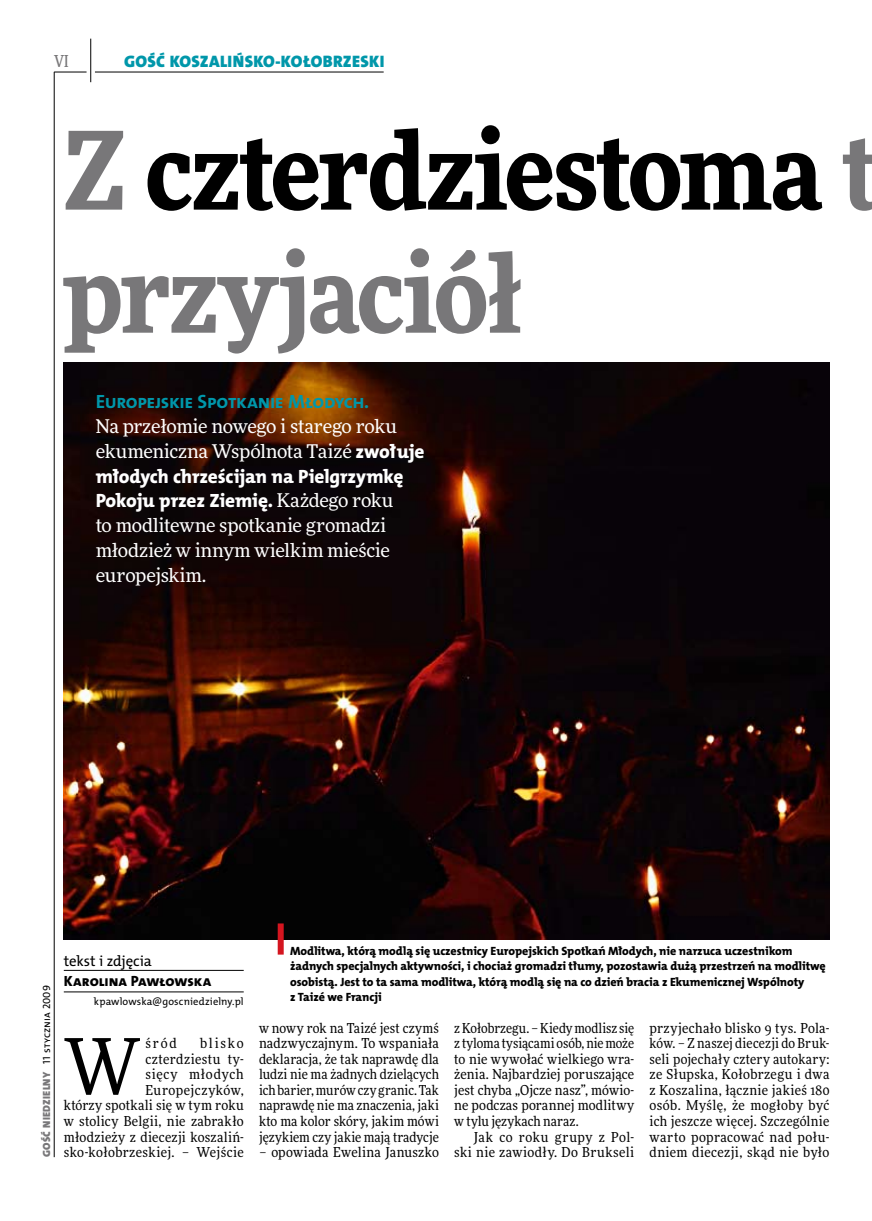
<style>
.page{position:relative;width:872px;height:1221px;background:#fff}
.page>*{position:absolute;margin:0;border:0;box-sizing:border-box;transform-origin:0 0}
.t1{font:900 108px/123px "Freeday Narrow";letter-spacing:-.02em;color:#000}
.t2{font:78.15px "Freeday Narrow News";color:#000}
.t3{font:19.35px/24.9px "The Mix HP8 Ex Bld";color:#fff}
.t4{font:19.35px "The Mix HP7 Bld";letter-spacing:-.02em;color:#0097aa}
.t5{font:18.9px/24.9px "Freeday News";letter-spacing:-.015em;color:#fff}
.t6{font:16.65px "The Mix HP9 Blk";letter-spacing:.02em;color:#0097aa}
.t7{font:500 16.5px "Freeday Narrow";color:#787779;scale:.9 1}
.t8{font:14.85px "The Mix HP8 Ex Bld";letter-spacing:-.005em;color:#000}
.t9{font:14.85px "The Mix HP5 Plain";color:#000}
.t10{font:13.8px/15.6px "Freeday Narrow News";letter-spacing:.02em;color:#000;text-align:justify}
.t11{font:12px/15.6px "The Mix HP8 Ex Bld";letter-spacing:.005em;color:#000}
.t12{font:10.5px "The Mix HP9 Blk";letter-spacing:.025em;color:#787779}
.t13{font:10.5px "The Mix HP5 Plain";color:#000}
.s1{color:#787779}
.s2{font-family:"The Mix HP8 Ex Bld";font-size:19.35px}
.s3{font-family:"Freeday News";font-size:18.9px}
.s4{font-family:"The Mix HP5 Plain";color:#000}
</style>
<div class="page">
<hr style="left:54px;top:72px;width:1px;height:1085px;background:#000">
<hr style="left:90px;top:39px;width:1px;height:43px;background:#000">
<hr style="left:54px;top:72px;width:33px;height:1px;background:#000">
<hr style="left:95px;top:72px;width:289px;height:1px;background:#000">
<img style="left:64px;top:362px;width:765px;height:577px">
<hr style="left:64px;top:970px;width:180px;height:1px;background:#000">
<hr style="left:64px;top:991px;width:180px;height:1px;background:#000">
<div style="left:278px;top:923px;width:6px;height:31px;background:#d4151f"></div>
<p class="t7" style="left:54px;top:50px;width:17px">VI</p>
<p class="t6" style="left:124px;top:50px;width:262px">GOŚĆ KOSZALIŃSKO-KOŁOBRZESKI</p>
<h1 class="t1" style="left:64px;top:106px;width:815px"><span class="s1">Z</span> czterdziestoma <span class="s1">t przyjaciół</span></h1>
<h3 class="t4" style="left:96px;top:389px;width:275px">Europejskie Spotkanie Młodych.</h3>
<h3 class="t5" style="left:96px;top:413px;width:330px">Na przełomie nowego i starego roku ekumeniczna Wspólnota Taizé <span class="s2">zwołuje</span></h3>
<h3 class="t3" style="left:96px;top:463px;width:309px">młodych chrześcijan na Pielgrzymkę<br>Pokoju przez Ziemię. <span class="s3">Każdego roku</span></h3>
<h3 class="t5" style="left:96px;top:513px;width:296px">to modlitewne spotkanie gromadzi młodzież w innym wielkim mieście europejskim.</h3>
<p class="t12" style="left:40px;top:1156px;width:173px;rotate:-90deg">GOŚĆ NIEDZIELNY <span class="s4">11 stycznia 2009</span></p>
<p class="t9" style="left:64px;top:950px;width:90px">tekst i zdjęcia</p>
<p class="t8" style="left:64px;top:971px;width:149px">Karolina Pawłowska</p>
<p class="t13" style="left:94px;top:994px;width:151px">kpawlowska@goscniedzielny.pl</p>
<p class="t10" style="left:64px;top:1035px;width:181px;text-align:right">blisko<br>czterdziestu ty-<br>sięcy młodych<br>Europejczyków,<br>którzy spotkali się w tym roku w stolicy Belgii, nie zabrakło młodzieży z diecezji koszaliń&shy;sko-kołobrzeskiej. – Wejście</p>
<h2 class="t2" style="left:64px;top:1018px;width:78px">W</h2>
<p class="t10" style="left:145px;top:1035px;width:33px">śród</p>
<p class="t11" style="left:290px;top:942px;width:537px">Modlitwa, którą modlą się uczestnicy Europejskich Spotkań Młodych, nie narzuca uczestnikom żadnych specjalnych aktywności, i chociaż gromadzi tłumy, pozostawia dużą przestrzeń na modlitwę osobistą. Jest to ta sama modlitwa, którą modlą się na co dzień bracia z Ekumenicznej Wspólnoty<br>z Taizé we Francji</p>
<p class="t10" style="left:259px;top:1019px;width:181px">w nowy rok na Taizé jest czymś nadzwyczajnym. To wspaniała deklaracja, że tak naprawdę dla ludzi nie ma żadnych dzielących ich barier, murów czy granic. Tak naprawdę nie ma znaczenia, jaki kto ma kolor skóry, jakim mówi językiem czy jakie mają tradycje</p>
<p class="t10" style="left:259px;top:1144px;width:181px">– opowiada Ewelina Januszko</p>
<p class="t10" style="left:454px;top:1019px;width:181px">zKołobrzegu. – Kiedy modlisz się z tyloma tysiącami osób, niemoże to nie wywołać wielkiego wra&shy;żenia. Najbardziej poruszające jest chyba „Ojcze nasz”, mówio&shy;ne podczas porannej modlitwy w tylu językach naraz.</p>
<p class="t10" style="left:454px;top:1128px;width:181px;text-align:right">Jak co roku grupy z Pol&shy;ski nie zawiodły. Do Brukseli</p>
<p class="t10" style="left:649px;top:1019px;width:181px">przyjechało blisko 9 tys. Pola&shy;ków. – Z naszej diecezji do Bruk&shy;seli pojechały cztery autokary: ze Słupska, Kołobrzegu i dwa z Koszalina, łącznie jakieś 180 osób. Myślę, że mogłoby być ich jeszcze więcej. Szczególnie warto popracować nad połu&shy;dniem diecezji, skąd nie było</p>
</div>
